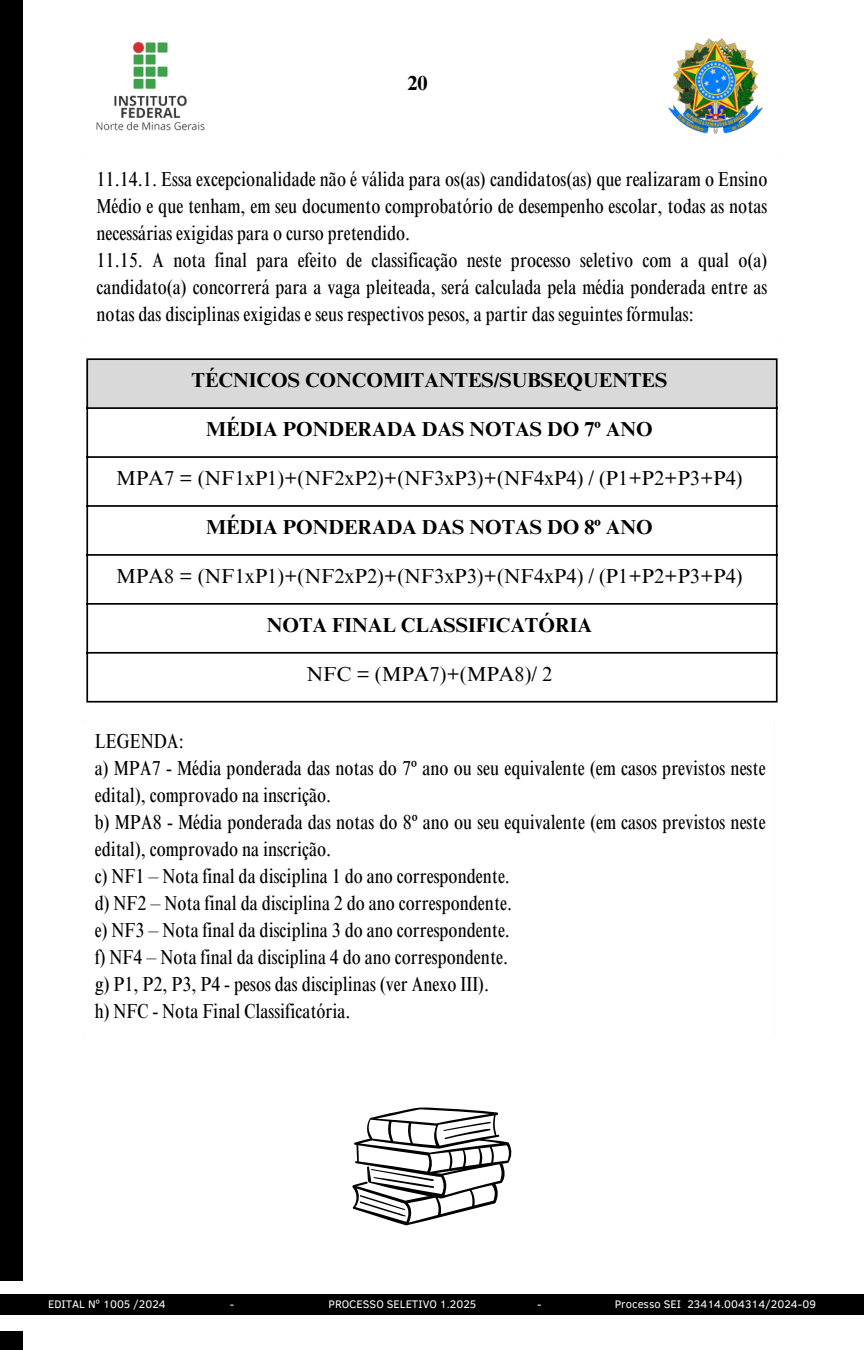
<style>
.page{position:relative;width:864px;height:1350px;background:#fff}
.page>*{position:absolute;margin:0;border:0;box-sizing:border-box;transform-origin:0 0}
.t1{font:condensed 20.25px/27px "Times NRMT Pro";color:#000;text-align:justify}
.t2{font:20.25px "Times NRMT Pro";color:#000}
.t3{font:700 20.25px "Times NRMT Pro";color:#000}
.t4{font:11.25px "Clear Sans";color:#fff}
</style>
<div class="page">
<img style="left:668px;top:38px;width:95px;height:96px">
<div style="left:0;top:0;width:22px;height:1280px;background:#000"></div>
<div style="left:0;top:1332px;width:22px;height:18px;background:#000"></div>
<img style="left:96px;top:41px;width:109px;height:90px">
<div style="left:0;top:1294px;width:864px;height:21px;background:#000"></div>
<div style="left:87px;top:359px;width:690px;height:50px;background:#d9d9d9"></div>
<hr style="left:86px;top:360px;width:2px;height:341px;background:#000">
<hr style="left:776px;top:360px;width:2px;height:341px;background:#000">
<hr style="left:86px;top:358px;width:692px;height:2px;background:#000">
<hr style="left:86px;top:407px;width:692px;height:2px;background:#000">
<hr style="left:86px;top:456px;width:692px;height:2px;background:#000">
<hr style="left:86px;top:505px;width:692px;height:2px;background:#000">
<hr style="left:86px;top:554px;width:692px;height:2px;background:#000">
<hr style="left:86px;top:603px;width:692px;height:2px;background:#000">
<hr style="left:86px;top:652px;width:692px;height:2px;background:#000">
<hr style="left:86px;top:701px;width:692px;height:2px;background:#000">
<svg style="left:352px;top:1107px;width:160px;height:118px"></svg>
<p class="t3" style="left:407px;top:75px;width:22px">20</p>
<p class="t1" style="left:97px;top:168px;width:672px">11.14.1. Essa excepcionalidade não é válida para os(as) candidatos(as) que realizaram o Ensino Médio e que tenham, em seu documento comprobatório de desempenho escolar, todas as notas necessárias exigidas para o curso pretendido.</p>
<p class="t1" style="left:97px;top:249px;width:672px">11.15. A nota final para efeito de classificação neste processo seletivo com a qual o(a) candidato(a) concorrerá para a vaga pleiteada, será calculada pela média ponderada entre as notas das disciplinas exigidas e seus respectivos pesos, a partir das seguintes fórmulas:</p>
<p class="t3" style="left:192px;top:372px;width:477px">TÉCNICOS CONCOMITANTES/SUBSEQUENTES</p>
<p class="t3" style="left:206px;top:421px;width:448px">MÉDIA PONDERADA DAS NOTAS DO 7º ANO</p>
<p class="t2" style="left:116px;top:470px;width:628px">MPA7 = (NF1xP1)+(NF2xP2)+(NF3xP3)+(NF4xP4) / (P1+P2+P3+P4)</p>
<p class="t3" style="left:206px;top:519px;width:448px">MÉDIA PONDERADA DAS NOTAS DO 8º ANO</p>
<p class="t2" style="left:116px;top:568px;width:628px">MPA8 = (NF1xP1)+(NF2xP2)+(NF3xP3)+(NF4xP4) / (P1+P2+P3+P4)</p>
<p class="t3" style="left:267px;top:617px;width:327px">NOTA FINAL CLASSIFICATÓRIA</p>
<p class="t2" style="left:307px;top:666px;width:247px">NFC = (MPA7)+(MPA8)/ 2</p>
<p class="t1" style="left:95px;top:730px;width:91px">LEGENDA:</p>
<p class="t1" style="left:95px;top:757px;width:672px">a) MPA7 - Média ponderada das notas do 7º ano ou seu equivalente (em casos previstos neste edital), comprovado na inscrição.</p>
<p class="t1" style="left:95px;top:811px;width:672px">b) MPA8 - Média ponderada das notas do 8º ano ou seu equivalente (em casos previstos neste edital), comprovado na inscrição.</p>
<p class="t1" style="left:95px;top:865px;width:417px">c) NF1 – Nota final da disciplina 1 do ano correspondente.</p>
<p class="t1" style="left:95px;top:892px;width:419px">d) NF2 – Nota final da disciplina 2 do ano correspondente.</p>
<p class="t1" style="left:95px;top:919px;width:417px">e) NF3 – Nota final da disciplina 3 do ano correspondente.</p>
<p class="t1" style="left:95px;top:946px;width:415px">f) NF4 – Nota final da disciplina 4 do ano correspondente.</p>
<p class="t1" style="left:95px;top:973px;width:396px">g) P1, P2, P3, P4 - pesos das disciplinas (ver Anexo III).</p>
<p class="t1" style="left:95px;top:1000px;width:258px">h) NFC - Nota Final Classificatória.</p>
<p class="t4" style="left:48px;top:1296px;width:119px">EDITAL Nº 1005 /2024</p>
<p class="t4" style="left:230px;top:1296px;width:6px">-</p>
<p class="t4" style="left:329px;top:1296px;width:149px">PROCESSO SELETIVO 1.2025</p>
<p class="t4" style="left:537px;top:1296px;width:6px">-</p>
<p class="t4" style="left:615px;top:1296px;width:203px">Processo SEI 23414.004314/2024-09</p>
</div>
